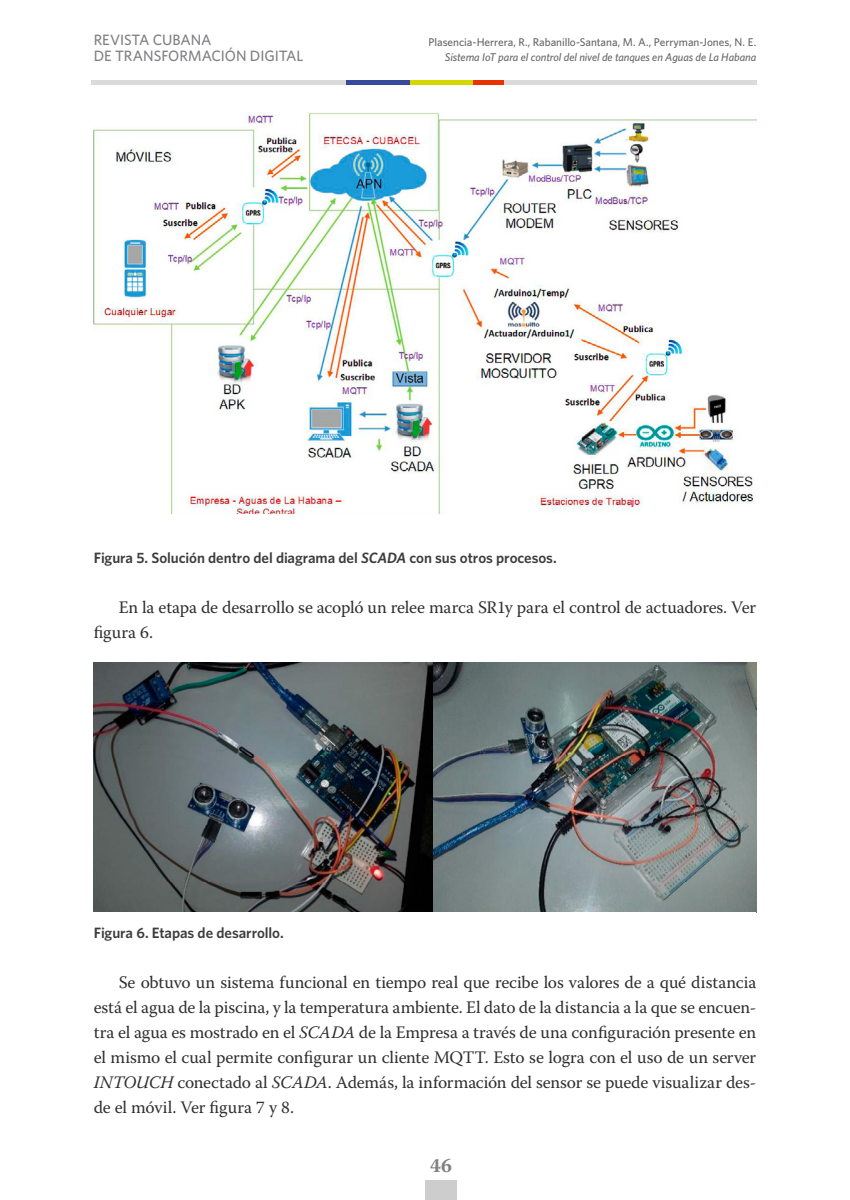
<style>
.page{position:relative;width:850px;height:1200px;background:#fff}
.page>*{position:absolute;margin:0;border:0;box-sizing:border-box;transform-origin:0 0}
.t1{font:700 20px "Warnock Pro";color:#818181}
._04_Cuerpo_sangría{font:17.5px/25px "Warnock Pro";letter-spacing:-.01em;color:#2f2f2f}
._01_PIE_o_TITULO_de{font:600 15px "Whitney";letter-spacing:-.005em;color:#3d3d3d}
.t2{font:500 15px/16.2px "Whitney";letter-spacing:-.005em;color:#818084}
.t3{font:500 11.25px "Whitney";letter-spacing:-.005em;color:#666}
.t4{font:italic 500 11.25px "Whitney";letter-spacing:-.005em;color:#666}
.s1{font-style:italic}
</style>
<div class="page">
<div style="left:91px;top:80px;width:260px;height:5px;background:#dadada"></div>
<div style="left:425px;top:1180px;width:32px;height:20px;background:#cdcdcd"></div>
<div style="left:502px;top:80px;width:254px;height:5px;background:#dadada"></div>
<div style="left:472px;top:80px;width:32px;height:5px;background:#e83300"></div>
<div style="left:441px;top:80px;width:31px;height:5px;background:#d4d800"></div>
<div style="left:409px;top:80px;width:32px;height:5px;background:#d4d800"></div>
<div style="left:378px;top:80px;width:31px;height:5px;background:#374a9c"></div>
<div style="left:346px;top:80px;width:32px;height:5px;background:#374a9c"></div>
<img style="left:94px;top:113px;width:662px;height:400px">
<img style="left:94px;top:662px;width:662px;height:250px">
<p class="t2" style="left:94px;top:31px;width:211px">REVISTA CUBANA<br>DE TRANSFORMACIÓN DIGITAL</p>
<p class="t3" style="left:429px;top:35px;width:329px">Plasencia-Herrera, R., Rabanillo-Santana, M. A., Perryman-Jones, N. E.</p>
<p class="t4" style="left:445px;top:50px;width:313px">Sistema IoT para el control del nivel de tanques en Aguas de La Habana</p>
<p class="_01_PIE_o_TITULO_de" style="left:94px;top:548px;width:465px">Figura 5. Solución dentro del diagrama del <span class="s1">SCADA</span> con sus otros procesos.</p>
<p class="_04_Cuerpo_sangría" style="left:94px;top:594px;width:664px;text-indent:25px">En la etapa de desarrollo se acopló un relee marca SR1y para el control de actuadores. Ver figura 6.</p>
<p class="_01_PIE_o_TITULO_de" style="left:94px;top:923px;width:191px">Figura 6. Etapas de desarrollo.</p>
<p class="_04_Cuerpo_sangría" style="left:94px;top:969px;width:664px;text-align:justify;text-indent:25px">Se obtuvo un sistema funcional en tiempo real que recibe los valores de a qué distancia está el agua de la piscina, y la temperatura ambiente. El dato de la distancia a la que se encuen&shy;tra el agua es mostrado en el <span class="s1">SCADA</span> de la Empresa a través de una configuración presente en el mismo el cual permite configurar un cliente MQTT. Esto se logra con el uso de un server <span class="s1">INTOUCH</span> conectado al <span class="s1">SCADA</span>. Además, la información del sensor se puede visualizar des&shy;de el móvil. Ver figura 7 y 8.</p>
<p class="t1" style="left:430px;top:1154px;width:23px">46</p>
</div>
